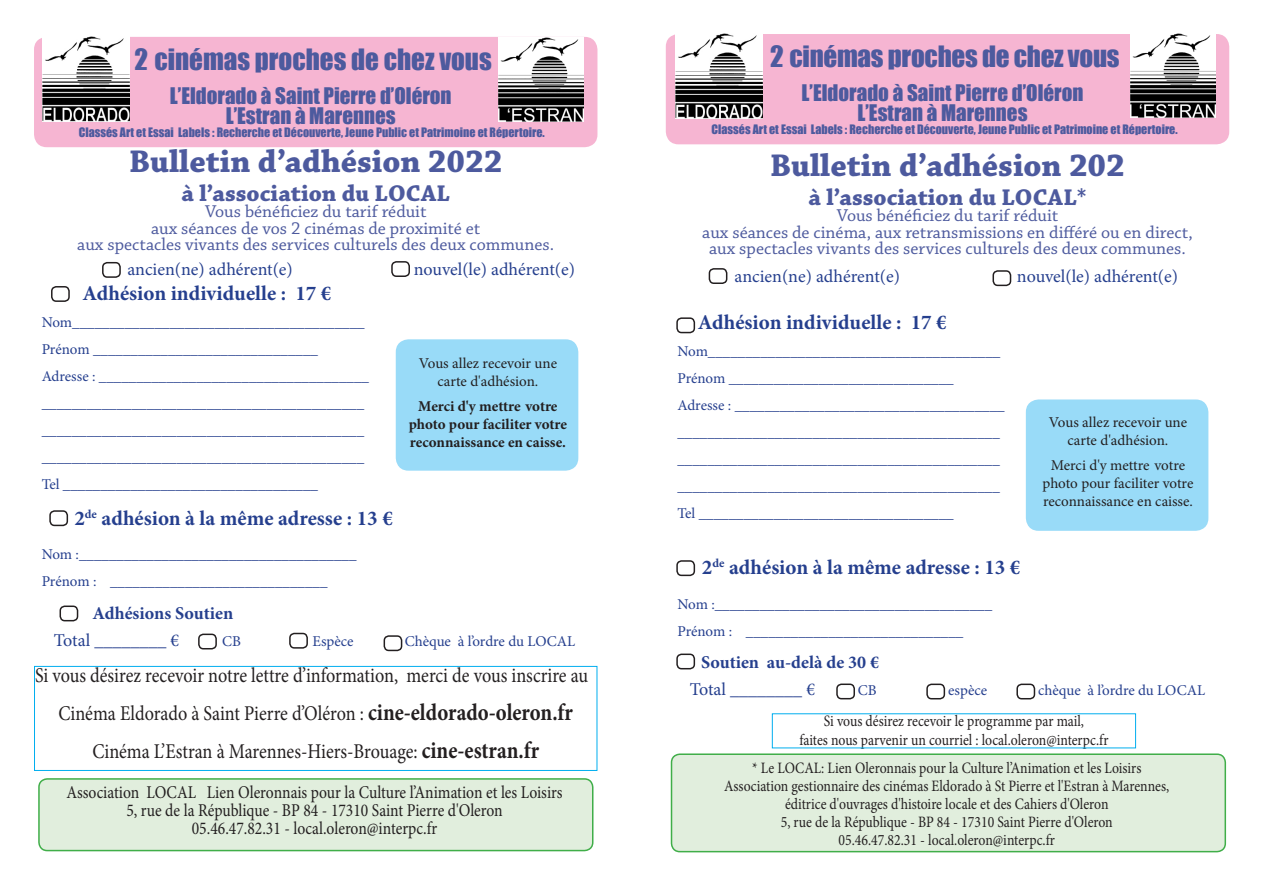
<style>
.page{position:relative;width:1263px;height:893px;background:#fff}
.page>*{position:absolute;margin:0;border:0;box-sizing:border-box;transform-origin:0 0}
.t1{font:700 33px "Chaparral Pro";color:#4d5a9e}
.t2{font:27px "Impact";letter-spacing:-.005em;color:#4d5a9e}
.t3{font:700 24px "Chaparral Pro";color:#4d5a9e}
.t4{font:21px "Minion Pro";color:#231f20;scale:.87 1}
.t5{font:700 21px "Minion Pro";color:#253f8e}
.t6{font:21px "Impact";color:#4d5a9e}
.t7{font:18px "Chaparral Pro";color:#4d5a9e}
.t8{font:18px "Minion Pro";color:#231f20;scale:.87 1}
.t9{font:18px "Minion Pro";letter-spacing:-.005em;color:#253f8e}
.t10{font:700 18px "Minion Pro";color:#253f8e}
.t11{font:15.9px "Minion Pro";color:#231f20;scale:.87 1}
.t12{font:15px "Minion Pro";letter-spacing:-.005em;color:#253f8e}
.t13{font:15px/18px "Minion Pro";color:#231f20;text-align:center}
.t14{font:700 15px/18px "Minion Pro";letter-spacing:-.005em;color:#231f20;text-align:center}
.t15{font:12px "Impact";color:#4d5a9e}
.s1{font-weight:700;font-size:24px}
</style>
<div class="page">
<div style="left:39px;top:779px;width:554px;height:71px;background:#e1eedd;border-radius:8px"></div>
<div style="left:38px;top:778px;width:555px;height:73px;border:2px solid #40ae49;border-radius:8px"></div>
<div style="left:34px;top:666px;width:563px;height:105px;border:1px solid #00aeef"></div>
<div style="left:34px;top:37px;width:563px;height:110px;background:#f6b5d2;border-radius:13px"></div>
<img style="left:43px;top:36px;width:86px;height:85px">
<img style="left:498px;top:37px;width:86px;height:84px">
<div style="left:671px;top:754px;width:554px;height:98px;background:#e1eedd;border-radius:8px"></div>
<div style="left:671px;top:753px;width:555px;height:99px;border:2px solid #40ae49;border-radius:8px"></div>
<div style="left:1026px;top:399px;width:182px;height:132px;background:#99dbf8;border-radius:13px"></div>
<div style="left:709px;top:268px;width:18px;height:16px;border:2px solid #231f20;border-radius:4px"></div>
<div style="left:992px;top:270px;width:19px;height:16px;border:2px solid #231f20;border-radius:4px"></div>
<div style="left:676px;top:317px;width:19px;height:16px;border:2px solid #231f20;border-radius:4px"></div>
<div style="left:676px;top:560px;width:19px;height:16px;border:2px solid #231f20;border-radius:4px"></div>
<div style="left:676px;top:654px;width:19px;height:15px;border:2px solid #231f20;border-radius:4px"></div>
<div style="left:836px;top:683px;width:19px;height:16px;border:2px solid #231f20;border-radius:4px"></div>
<div style="left:926px;top:684px;width:19px;height:15px;border:2px solid #231f20;border-radius:4px"></div>
<div style="left:1016px;top:684px;width:19px;height:15px;border:2px solid #231f20;border-radius:4px"></div>
<div style="left:666px;top:34px;width:563px;height:110px;background:#f6b5d2;border-radius:13px"></div>
<img style="left:675px;top:33px;width:87px;height:85px">
<img style="left:1130px;top:33px;width:85px;height:84px">
<div style="left:102px;top:262px;width:19px;height:16px;border:2px solid #231f20;border-radius:4px"></div>
<div style="left:391px;top:261px;width:19px;height:16px;border:2px solid #231f20;border-radius:4px"></div>
<div style="left:51px;top:286px;width:19px;height:16px;border:2px solid #231f20;border-radius:4px"></div>
<div style="left:49px;top:510px;width:19px;height:16px;border:2px solid #231f20;border-radius:4px"></div>
<div style="left:60px;top:605px;width:18px;height:16px;border:2px solid #231f20;border-radius:4px"></div>
<div style="left:198px;top:634px;width:19px;height:15px;border:2px solid #231f20;border-radius:4px"></div>
<div style="left:289px;top:633px;width:19px;height:16px;border:2px solid #231f20;border-radius:4px"></div>
<div style="left:384px;top:635px;width:18px;height:16px;border:2px solid #231f20;border-radius:4px"></div>
<div style="left:396px;top:339px;width:182px;height:132px;background:#99dbf8;border-radius:13px"></div>
<p class="t2" style="left:134px;top:38px;width:359px">2 cinémas proches de chez vous</p>
<p class="t6" style="left:170px;top:80px;width:283px">L’Eldorado à Saint Pierre d’Oléron</p>
<p class="t6" style="left:226px;top:99px;width:172px">L’Estran à Marennes</p>
<p class="t15" style="left:79px;top:123px;width:467px">Classés Art et Essai Labels : Recherche et Découverte, Jeune Public et Patrimoine et Répertoire.</p>
<p class="t1" style="left:129px;top:142px;width:375px">Bulletin d’adhésion 2022</p>
<p class="t3" style="left:182px;top:179px;width:270px">à l’association du LOCAL</p>
<p class="t7" style="left:205px;top:202px;width:223px">Vous bénéficiez du tarif réduit</p>
<p class="t7" style="left:151px;top:218px;width:331px">aux séances de vos 2 cinémas de proximité et</p>
<p class="t7" style="left:77px;top:235px;width:478px">aux spectacles vivants des services culturels des deux communes.</p>
<p class="t9" style="left:127px;top:257px;width:167px">ancien(ne) adhérent(e)</p>
<p class="t9" style="left:414px;top:257px;width:163px">nouvel(le) adhérent(e)</p>
<p class="t5" style="left:83px;top:278px;width:250px">Adhésion individuelle : 17 €</p>
<p class="t12" style="left:42px;top:312px;width:325px">Nom_______________________________________</p>
<p class="t12" style="left:42px;top:339px;width:278px">Prénom ______________________________</p>
<p class="t12" style="left:42px;top:366px;width:329px">Adresse : ____________________________________</p>
<p class="t12" style="left:42px;top:393px;width:324px">___________________________________________</p>
<p class="t12" style="left:42px;top:420px;width:324px">___________________________________________</p>
<p class="t12" style="left:42px;top:447px;width:324px">___________________________________________</p>
<p class="t12" style="left:42px;top:474px;width:278px">Tel __________________________________</p>
<p class="t5" style="left:74px;top:503px;width:320px">2<sup>de</sup> adhésion à la même adresse : 13 €</p>
<p class="t12" style="left:42px;top:545px;width:316px">Nom :_____________________________________</p>
<p class="t12" style="left:42px;top:572px;width:287px">Prénom : _____________________________</p>
<p class="t10" style="left:93px;top:600px;width:142px">Adhésions Soutien</p>
<p class="t9" style="left:54px;top:628px;width:127px">Total ________ €</p>
<p class="t12" style="left:222px;top:631px;width:20px">CB</p>
<p class="t12" style="left:312px;top:631px;width:43px">Espèce</p>
<p class="t12" style="left:405px;top:631px;width:172px">Chèque à l’ordre du LOCAL</p>
<p class="t13" style="left:419px;top:354px;width:140px">Vous allez recevoir une carte d'adhésion.</p>
<p class="t14" style="left:409px;top:397px;width:160px">Merci d'y mettre votre photo pour faciliter votre reconnaissance en caisse.</p>
<p class="t4" style="left:35px;top:662px;width:637px">Si vous désirez recevoir notre lettre d’information, merci de vous inscrire au</p>
<p class="t4" style="left:58px;top:699px;width:593px">Cinéma Eldorado à Saint Pierre d’Oléron : <span class="s1">cine-eldorado-oleron.fr</span></p>
<p class="t4" style="left:92px;top:737px;width:515px">Cinéma L’Estran à Marennes-Hiers-Brouage: <span class="s1">cine-estran.fr</span></p>
<p class="t8" style="left:67px;top:780px;width:572px">Association LOCAL Lien Oleronnais pour la Culture l’Animation et les Loisirs</p>
<p class="t8" style="left:126px;top:798px;width:434px">5, rue de la République - BP 84 - 17310 Saint Pierre d'Oleron</p>
<p class="t8" style="left:192px;top:816px;width:284px">05.46.47.82.31 - local.oleron@interpc.fr</p>
<p class="t2" style="left:770px;top:35px;width:351px">2 cinémas proches de chez vous</p>
<p class="t6" style="left:802px;top:77px;width:283px">L’Eldorado à Saint Pierre d’Oléron</p>
<p class="t6" style="left:857px;top:96px;width:172px">L’Estran à Marennes</p>
<p class="t15" style="left:712px;top:120px;width:467px">Classés Art et Essai Labels : Recherche et Découverte, Jeune Public et Patrimoine et Répertoire.</p>
<p class="t1" style="left:770px;top:146px;width:356px">Bulletin d’adhésion 202</p>
<p class="t3" style="left:808px;top:183px;width:280px">à l’association du LOCAL*</p>
<p class="t7" style="left:837px;top:206px;width:223px">Vous bénéficiez du tarif réduit</p>
<p class="t7" style="left:702px;top:222px;width:492px">aux séances de cinéma, aux retransmissions en différé ou en direct,</p>
<p class="t7" style="left:709px;top:239px;width:478px">aux spectacles vivants des services culturels des deux communes.</p>
<p class="t9" style="left:735px;top:264px;width:167px">ancien(ne) adhérent(e)</p>
<p class="t9" style="left:1017px;top:264px;width:163px">nouvel(le) adhérent(e)</p>
<p class="t5" style="left:698px;top:307px;width:250px">Adhésion individuelle : 17 €</p>
<p class="t12" style="left:677px;top:341px;width:325px">Nom_______________________________________</p>
<p class="t12" style="left:677px;top:368px;width:278px">Prénom ______________________________</p>
<p class="t12" style="left:677px;top:395px;width:329px">Adresse : ____________________________________</p>
<p class="t12" style="left:677px;top:422px;width:324px">___________________________________________</p>
<p class="t12" style="left:677px;top:449px;width:324px">___________________________________________</p>
<p class="t12" style="left:677px;top:476px;width:324px">___________________________________________</p>
<p class="t12" style="left:677px;top:503px;width:278px">Tel __________________________________</p>
<p class="t5" style="left:702px;top:553px;width:320px">2<sup>de</sup> adhésion à la même adresse : 13 €</p>
<p class="t12" style="left:677px;top:594px;width:316px">Nom :_____________________________________</p>
<p class="t12" style="left:677px;top:621px;width:287px">Prénom : _____________________________</p>
<p class="t10" style="left:701px;top:650px;width:179px">Soutien au-delà de 30 €</p>
<p class="t9" style="left:690px;top:677px;width:127px">Total ________ €</p>
<p class="t12" style="left:858px;top:680px;width:20px">CB</p>
<p class="t12" style="left:948px;top:680px;width:40px">espèce</p>
<p class="t12" style="left:1038px;top:680px;width:168px">chèque à l’ordre du LOCAL</p>
<p class="t13" style="left:1049px;top:413px;width:140px">Vous allez recevoir une carte d'adhésion.</p>
<p class="t13" style="left:1042px;top:456px;width:152px">Merci d'y mettre votre photo pour faciliter votre reconnaissance en caisse.</p>
<p class="t11" style="left:824px;top:710px;width:301px">Si vous désirez recevoir le programme par mail,</p>
<p class="t11" style="left:799px;top:729px;width:357px">faites nous parvenir un courriel : local.oleron@interpc.fr</p>
<p class="t11" style="left:752px;top:757px;width:449px">* Le LOCAL: Lien Oleronnais pour la Culture l’Animation et les Loisirs</p>
<p class="t11" style="left:724px;top:775px;width:513px">Association gestionnaire des cinémas Eldorado à St Pierre et l'Estran à Marennes,</p>
<p class="t11" style="left:785px;top:793px;width:373px">éditrice d'ouvrages d'histoire locale et des Cahiers d'Oleron</p>
<p class="t11" style="left:781px;top:811px;width:383px">5, rue de la République - BP 84 - 17310 Saint Pierre d'Oleron</p>
<p class="t11" style="left:838px;top:829px;width:250px">05.46.47.82.31 - local.oleron@interpc.fr</p>
</div>
